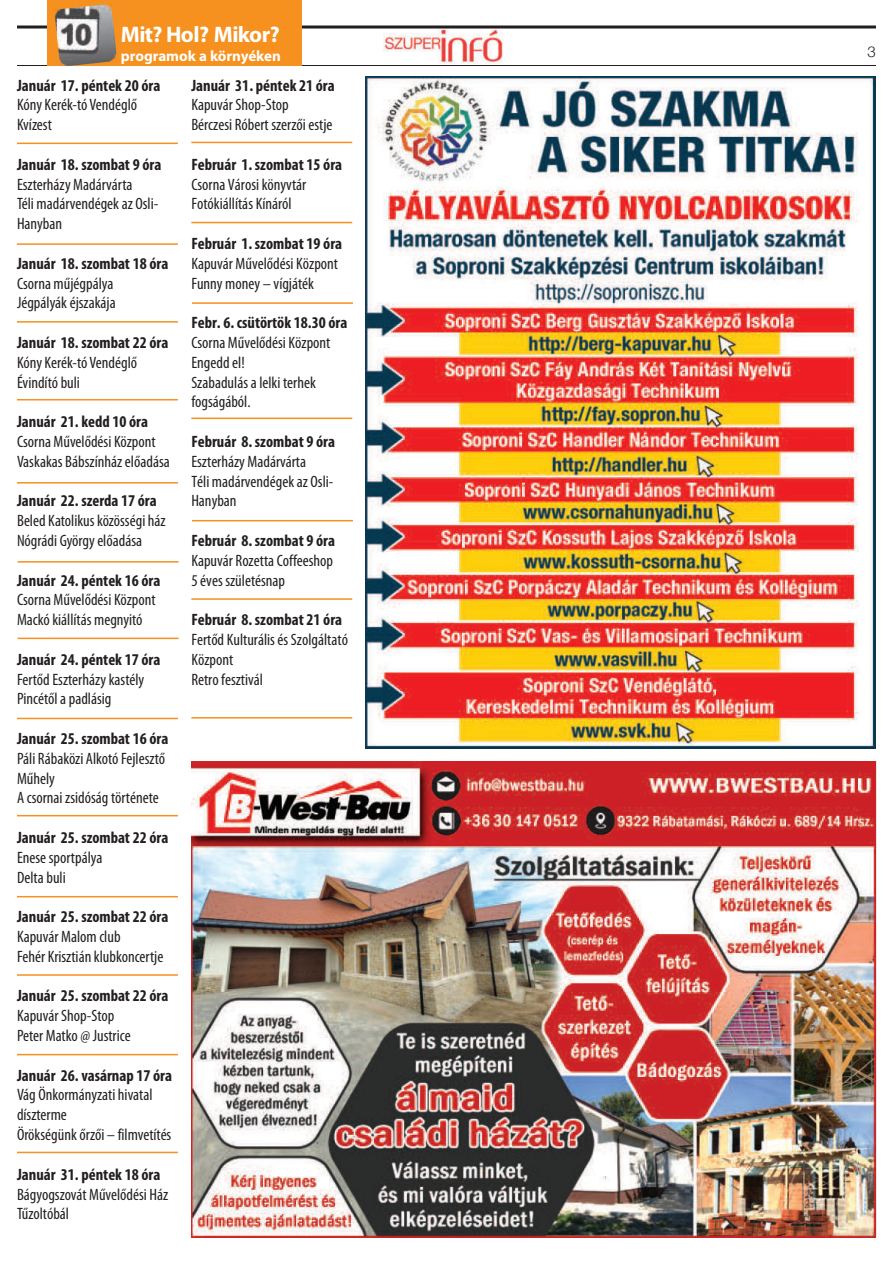
<style>
.page{position:relative;width:893px;height:1263px;background:#fff}
.page>*{position:absolute;margin:0;border:0;box-sizing:border-box;transform-origin:0 0}
.t1{font:700 22.5px "Myriad Pro";letter-spacing:-.025em;color:#fff}
.t2{font:condensed 16.5px/19.8px "Myriad Pro";color:#231f20}
.t3{font:700 condensed 16.5px "Myriad Pro";color:#231f20}
.t4{font:700 15px "Myriad Pro";color:#fff}
.t5{font:300 15px "Helvetica";color:#231f20}
</style>
<div class="page">
<img style="left:383px;top:29px;width:120px;height:35px">
<hr style="left:17px;top:26px;width:859px;height:3px;background:#231f20">
<hr style="left:17px;top:65px;width:859px;height:1px;background:#231f20">
<div style="left:48px;top:0;width:254px;height:66px;background:#f6901e"></div>
<img style="left:54px;top:4px;width:63px;height:62px">
<img style="left:191px;top:761px;width:685px;height:476px">
<hr style="left:17px;top:143px;width:161px;height:1px;background:#f6901e">
<hr style="left:191px;top:142px;width:161px;height:1px;background:#f6901e">
<hr style="left:191px;top:222px;width:161px;height:1px;background:#f6901e">
<hr style="left:17px;top:243px;width:161px;height:2px;background:#f6901e">
<hr style="left:17px;top:321px;width:161px;height:2px;background:#f6901e">
<hr style="left:17px;top:399px;width:161px;height:1px;background:#f6901e">
<hr style="left:17px;top:482px;width:161px;height:1px;background:#f6901e">
<hr style="left:18px;top:561px;width:161px;height:2px;background:#f6901e">
<hr style="left:18px;top:638px;width:161px;height:1px;background:#f6901e">
<hr style="left:17px;top:718px;width:161px;height:1px;background:#f6901e">
<hr style="left:17px;top:815px;width:161px;height:1px;background:#f6901e">
<hr style="left:17px;top:896px;width:161px;height:1px;background:#f6901e">
<hr style="left:17px;top:974px;width:161px;height:2px;background:#f6901e">
<hr style="left:17px;top:1054px;width:161px;height:1px;background:#f6901e">
<hr style="left:17px;top:1152px;width:161px;height:1px;background:#f6901e">
<hr style="left:192px;top:302px;width:161px;height:2px;background:#f6901e">
<hr style="left:191px;top:418px;width:161px;height:1px;background:#f6901e">
<hr style="left:192px;top:520px;width:161px;height:1px;background:#f6901e">
<hr style="left:191px;top:598px;width:161px;height:2px;background:#f6901e">
<hr style="left:191px;top:717px;width:161px;height:2px;background:#f6901e">
<img style="left:366px;top:77px;width:510px;height:671px">
<h1 class="t1" style="left:121px;top:23px;width:160px">Mit? Hol? Mikor?</h1>
<p class="t4" style="left:121px;top:48px;width:162px">programok a környéken</p>
<p class="t3" style="left:191px;top:77px;width:145px">Január 31. péntek 21 óra</p>
<p class="t2" style="left:191px;top:95px;width:143px">Kapuvár Shop-Stop<br>Bérczesi Róbert szerzői estje</p>
<p class="t3" style="left:191px;top:156px;width:152px">Február 1. szombat 15 óra</p>
<p class="t2" style="left:191px;top:175px;width:116px">Csorna Városi könyvtár<br>Fotókiállítás Kínáról</p>
<p class="t3" style="left:191px;top:235px;width:152px">Február 1. szombat 19 óra</p>
<p class="t2" style="left:191px;top:254px;width:148px">Kapuvár Művelődési Központ<br>Funny money – vígjáték</p>
<p class="t3" style="left:191px;top:315px;width:157px">Febr. 6. csütörtök 18.30 óra</p>
<p class="t2" style="left:191px;top:333px;width:141px">Csorna Művelődési Központ<br>Engedd el!<br>Szabadulás a lelki terhek fogságából.</p>
<p class="t3" style="left:191px;top:433px;width:145px">Február 8. szombat 9 óra</p>
<p class="t2" style="left:191px;top:452px;width:144px">Eszterházy Madárvárta<br>Téli madárvendégek az Osli-<br>Hanyban</p>
<p class="t3" style="left:191px;top:532px;width:145px">Február 8. szombat 9 óra</p>
<p class="t2" style="left:191px;top:551px;width:143px">Kapuvár Rozetta Coffeeshop<br>5 éves születésnap</p>
<p class="t3" style="left:191px;top:612px;width:152px">Február 8. szombat 21 óra</p>
<p class="t2" style="left:191px;top:630px;width:158px">Fertőd Kulturális és Szolgáltató<br>Központ<br>Retro fesztivál</p>
<p class="t3" style="left:17px;top:77px;width:145px">Január 17. péntek 20 óra</p>
<p class="t2" style="left:17px;top:95px;width:122px">Kóny Kerék-tó Vendéglő<br>Kvízest</p>
<p class="t3" style="left:17px;top:156px;width:146px">Január 18. szombat 9 óra</p>
<p class="t2" style="left:17px;top:175px;width:143px">Eszterházy Madárvárta<br>Téli madárvendégek az Osli-<br>Hanyban</p>
<p class="t3" style="left:17px;top:255px;width:153px">Január 18. szombat 18 óra</p>
<p class="t2" style="left:17px;top:274px;width:100px">Csorna műjégpálya<br>Jégpályák éjszakája</p>
<p class="t3" style="left:17px;top:334px;width:153px">Január 18. szombat 22 óra</p>
<p class="t2" style="left:17px;top:353px;width:122px">Kóny Kerék-tó Vendéglő<br>Évindító buli</p>
<p class="t3" style="left:17px;top:414px;width:132px">Január 21. kedd 10 óra</p>
<p class="t2" style="left:17px;top:432px;width:154px">Csorna Művelődési Központ<br>Vaskakas Bábszínház előadása</p>
<p class="t3" style="left:17px;top:493px;width:141px">Január 22. szerda 17 óra</p>
<p class="t2" style="left:17px;top:511px;width:150px">Beled Katolikus közösségi ház<br>Nógrádi György előadása</p>
<p class="t3" style="left:17px;top:572px;width:145px">Január 24. péntek 16 óra</p>
<p class="t2" style="left:17px;top:590px;width:140px">Csorna Művelődési Központ<br>Mackó kiállítás megnyitó</p>
<p class="t3" style="left:17px;top:651px;width:145px">Január 24. péntek 17 óra</p>
<p class="t2" style="left:17px;top:670px;width:129px">Fertőd Eszterházy kastély<br>Pincétől a padlásig</p>
<p class="t3" style="left:17px;top:730px;width:153px">Január 25. szombat 16 óra</p>
<p class="t2" style="left:17px;top:749px;width:150px">Páli Rábaközi Alkotó Fejlesztő<br>Műhely<br>A csornai zsidóság története</p>
<p class="t3" style="left:17px;top:829px;width:153px">Január 25. szombat 22 óra</p>
<p class="t2" style="left:17px;top:848px;width:87px">Enese sportpálya<br>Delta buli</p>
<p class="t3" style="left:17px;top:909px;width:153px">Január 25. szombat 22 óra</p>
<p class="t2" style="left:17px;top:927px;width:148px">Kapuvár Malom club<br>Fehér Krisztián klubkoncertje</p>
<p class="t3" style="left:17px;top:988px;width:153px">Január 25. szombat 22 óra</p>
<p class="t2" style="left:17px;top:1006px;width:115px">Kapuvár Shop-Stop<br>Peter Matko @ Justrice</p>
<p class="t3" style="left:17px;top:1067px;width:157px">Január 26. vasárnap 17 óra</p>
<p class="t2" style="left:17px;top:1085px;width:156px">Vág Önkormányzati hivatal díszterme<br>Örökségünk őrzői – filmvetítés</p>
<p class="t3" style="left:17px;top:1166px;width:145px">Január 31. péntek 18 óra</p>
<p class="t2" style="left:17px;top:1184px;width:153px">Bágyogszovát Művelődési Ház<br>Tűzoltóbál</p>
<p class="t5" style="left:868px;top:46px;width:10px">3</p>
</div>
